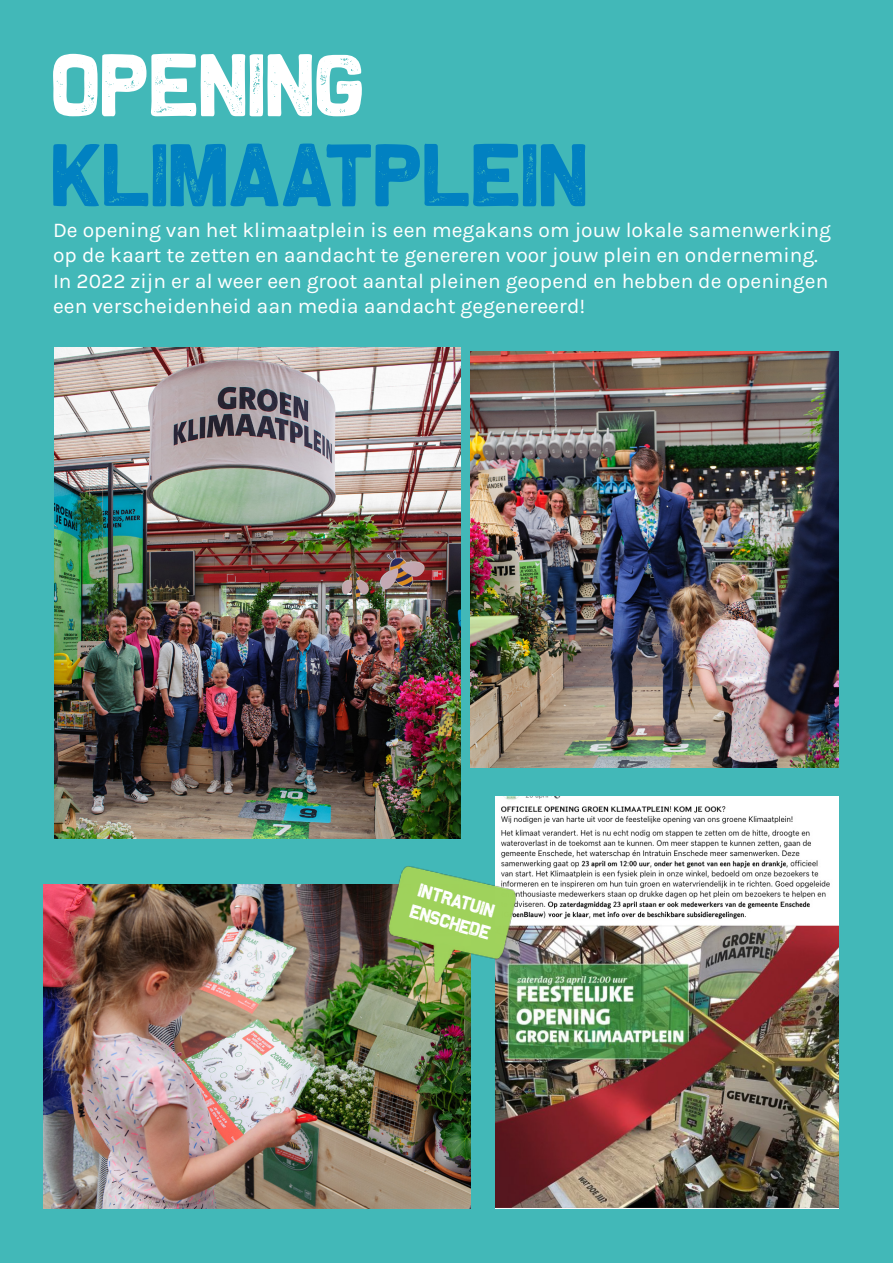
<style>
.page{position:relative;width:893px;height:1263px;background:#42b8b8}
.page>*{position:absolute;margin:0;border:0;box-sizing:border-box;transform-origin:0 0}
.t1{font:90px "The Slugand Lion";color:#0181c1}
.t2{font:90px "The Slugand Lion";color:#fff}
.t3{font:21px/25.2px "Karla";color:#fff}
.t4{font:18.9px/22.6px "The Slugand Lion";color:#fff}
</style>
<div class="page">
<img style="left:54px;top:347px;width:407px;height:491px">
<img style="left:471px;top:351px;width:368px;height:417px">
<img style="left:495px;top:796px;width:343px;height:413px">
<img style="left:43px;top:885px;width:428px;height:324px">
<img style="left:379px;top:866px;width:141px;height:124px">
<h1 class="t2" style="left:53px;top:36px;width:315px">OPENING</h1>
<h1 class="t1" style="left:53px;top:126px;width:538px">KLIMAATPLEIN</h1>
<p class="t3" style="left:53px;top:218px;width:779px">De opening van het klimaatplein is een megakans om jouw lokale samenwerking op de kaart te zetten en aandacht te genereren voor jouw plein en onderneming.<br>In 2022 zijn er al weer een groot aantal pleinen geopend en hebben de openingen een verscheidenheid aan media aandacht gegenereerd!</p>
<p class="t4" style="left:420px;top:878px;width:84px;rotate:16deg">INTRATUIN<br>ENSCHEDE</p>
</div>
